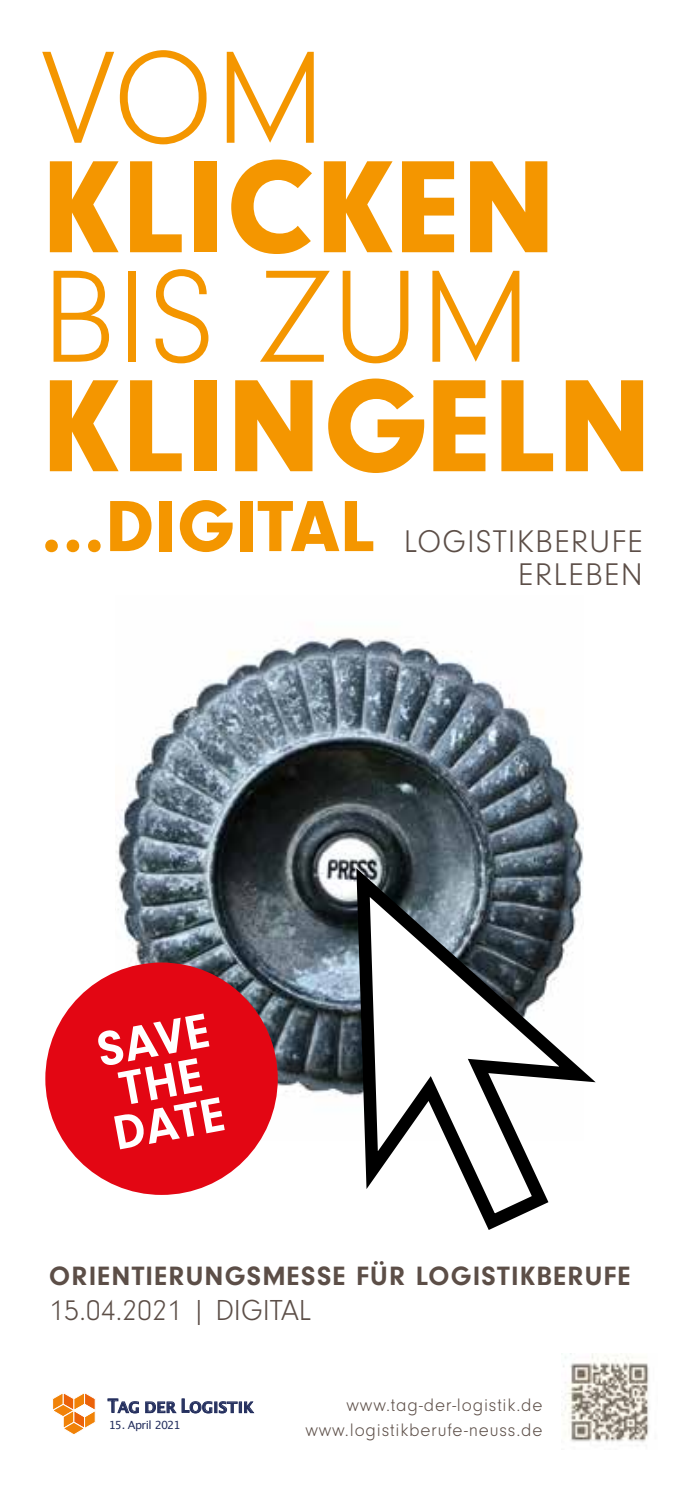
<style>
.page{position:relative;width:695px;height:1489px;background:#fff}
.page>*{position:absolute;margin:0;border:0;box-sizing:border-box;transform-origin:0 0}
.t1{font:900 136.25px "Neuzeit Gro";letter-spacing:.01em;color:#f49600}
.t2{font:300 136.25px "Neuzeit Gro";letter-spacing:.01em;color:#f49600}
.t3{font:900 75px "Neuzeit Gro";letter-spacing:.01em;color:#f49600}
.t4{font:700 50px/42.5px "Neuzeit Gro";color:#fff}
.t5{font:300 32.5px/32.5px "Neuzeit Gro";letter-spacing:.04em;color:#5c4e47;text-align:right}
.t6{font:300 30px "Neuzeit Gro";color:#5c4e47}
.t7{font:700 27.5px "Neuzeit Gro";letter-spacing:.045em;color:#5c4e47}
.t8{font:300 18.75px/25px "Neuzeit Gro";letter-spacing:.045em;color:#5c4e47;text-align:right}
.t9{font:600 15px "Lucida Sans";letter-spacing:.02em;color:#242f5e}
.t10{font:11.25px "Lucida Grande";letter-spacing:-.06em;color:#242f5e}
.t11{font:700 10.5px "Lucida Grande";color:#242f5e}
.s1{font-size:18.5px}
</style>
<div class="page">
<img style="left:115px;top:636px;width:468px;height:504px">
<svg style="left:349px;top:853px;width:247px;height:377px"></svg>
<div style="left:45px;top:962px;width:233px;height:232px;background:#e30613;border-radius:50%"></div>
<img style="left:561px;top:1353px;width:88px;height:90px">
<svg style="left:52px;top:1393px;width:44px;height:41px"></svg>
<svg style="left:108px;top:1398px;width:31px;height:14px"></svg>
<svg style="left:145px;top:1401px;width:31px;height:11px"></svg>
<svg style="left:182px;top:1398px;width:72px;height:14px"></svg>
<h1 class="t2" style="left:41px;top:26px;width:286px">VOM</h1>
<h1 class="t1" style="left:41px;top:130px;width:516px">KLICKEN</h1>
<h1 class="t2" style="left:41px;top:245px;width:492px">BIS ZUM</h1>
<h1 class="t1" style="left:41px;top:348px;width:612px">KLINGELN</h1>
<h2 class="t3" style="left:41px;top:483px;width:335px">...DIGITAL</h2>
<h3 class="t5" style="left:404px;top:526px;width:240px">LOGISTIKBERUFE<br>ERLEBEN</h3>
<h3 class="t4" style="left:94px;top:1029px;width:115px;rotate:-10deg">SAVE<br>THE<br>DATE</h3>
<h3 class="t7" style="left:49px;top:1260px;width:582px">ORIENTIERUNGSMESSE FÜR LOGISTIKBERUFE</h3>
<h3 class="t6" style="left:49px;top:1294px;width:264px">15.04.2021 | DIGITAL</h3>
<p class="t9" style="left:108px;top:1398px;width:147px"><span class="s1">T</span>AG DER <span class="s1">L</span>OGISTIK</p>
<p class="t11" style="left:110px;top:1424px;width:61px">23. April 2020</p>
<p class="t10" style="left:109px;top:1418px;width:73px">15. April 2021</p>
<p class="t8" style="left:305px;top:1392px;width:238px">www.tag-der-logistik.de www.logistikberufe-neuss.de</p>
</div>
